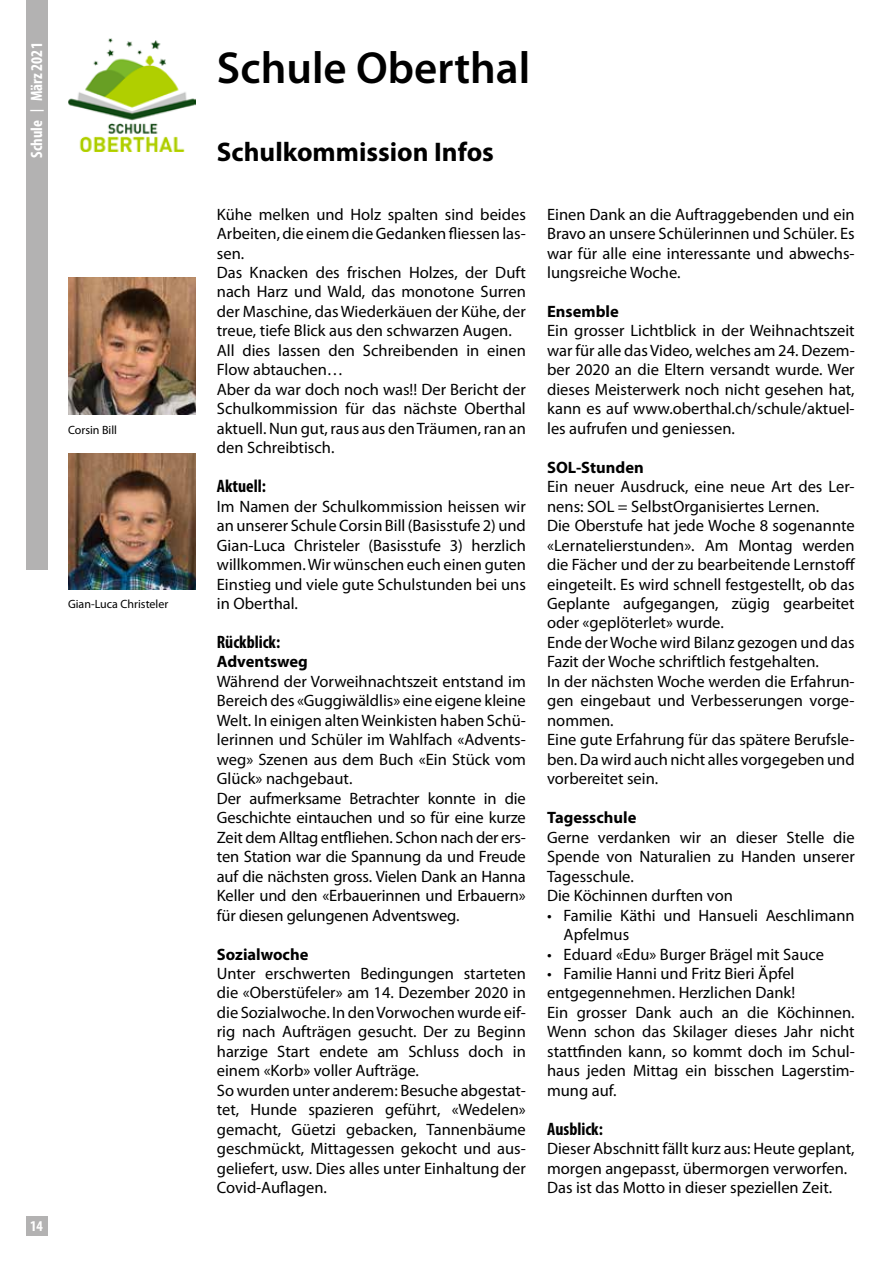
<style>
.page{position:relative;width:893px;height:1263px;background:#fff}
.page>*{position:absolute;margin:0;border:0;box-sizing:border-box;transform-origin:0 0}
.t1{font:600 45px "Myriad Pro";color:#000}
.t2{font:700 27px "Myriad Pro";color:#000}
.t3{font:700 condensed 18px "Myriad Pro";color:#000}
.t4{font:16.5px/19.5px "Myriad Pro";color:#000}
.t5{font:700 16.5px "Myriad Pro";color:#000}
.t6{font:700 condensed 16.5px "Myriad Pro";color:#fff}
.t7{font:700 condensed 15px "Myriad Pro";color:#fff}
.t8{font:12px "Myriad Pro";color:#000}
.s1{font-size:13.5px}
</style>
<div class="page">
<div style="left:26px;top:1216px;width:21px;height:19px;background:#b3b2b2"></div>
<div style="left:26px;top:0;width:21px;height:570px;background:#b3b2b2"></div>
<img style="left:68px;top:38px;width:128px;height:114px">
<img style="left:68px;top:278px;width:128px;height:136px">
<img style="left:68px;top:453px;width:128px;height:136px">
<p class="t6" style="left:26px;top:158px;width:117px;rotate:-90deg">Schule <span class="s1">|</span> März 2021</p>
<h1 class="t1" style="left:217px;top:40px;width:315px">Schule Oberthal</h1>
<h2 class="t2" style="left:217px;top:134px;width:279px">Schulkommission Infos</h2>
<p class="t8" style="left:68px;top:422px;width:51px">Corsin Bill</p>
<p class="t8" style="left:68px;top:597px;width:102px">Gian-Luca Christeler</p>
<p class="t7" style="left:30px;top:1216px;width:14px">14</p>
<p class="t4" style="left:217px;top:204px;width:311px">Kühe melken und Holz spalten sind beides Arbeiten, die einem die Gedanken fliessen las&shy;sen.<br>Das Knacken des frischen Holzes, der Duft nach Harz und Wald, das monotone Surren der Maschine, das Wiederkäuen der Kühe, der treue, tiefe Blick aus den schwarzen Augen.<br>All dies lassen den Schreibenden in einen Flow abtauchen…<br>Aber da war doch noch was!! Der Bericht der Schulkommission für das nächste Oberthal aktuell. Nun gut, raus aus den Träumen, ran an den Schreibtisch.</p>
<p class="t3" style="left:217px;top:475px;width:51px">Aktuell:</p>
<p class="t4" style="left:217px;top:496px;width:310px;text-align:justify">Im Namen der Schulkommission heissen wir an unserer Schule Corsin Bill (Basisstufe 2) und Gian-Luca Christeler (Basisstufe 3) herzlich willkommen. Wir wünschen euch einen guten Einstieg und viele gute Schulstunden bei uns in Oberthal.</p>
<p class="t3" style="left:217px;top:631px;width:65px">Rückblick:</p>
<p class="t5" style="left:217px;top:651px;width:93px">Adventsweg</p>
<p class="t4" style="left:217px;top:671px;width:311px">Während der Vorweihnachtszeit entstand im Bereich des «Guggiwäldlis» eine eigene kleine Welt. In einigen alten Weinkisten haben Schü&shy;lerinnen und Schüler im Wahlfach «Advents&shy;weg» Szenen aus dem Buch «Ein Stück vom Glück» nachgebaut.<br>Der aufmerksame Betrachter konnte in die Geschichte eintauchen und so für eine kurze Zeit dem Alltag entfliehen. Schon nach der ers&shy;ten Station war die Spannung da und Freude auf die nächsten gross. Vielen Dank an Hanna Keller und den «Erbauerinnen und Erbauern» für diesen gelungenen Adventsweg.</p>
<p class="t5" style="left:217px;top:943px;width:93px">Sozialwoche</p>
<p class="t4" style="left:217px;top:963px;width:310px">Unter erschwerten Bedingungen starteten die «Oberstüfeler» am 14. Dezember 2020 in die Sozialwoche. In den Vorwochen wurde eif&shy;rig nach Aufträgen gesucht. Der zu Beginn harzige Start endete am Schluss doch in einem «Korb» voller Aufträge.<br>So wurden unter anderem: Besuche abgestat&shy;tet, Hunde spazieren geführt, «Wedelen» gemacht, Güetzi gebacken, Tannenbäume geschmückt, Mittagessen gekocht und aus&shy;geliefert, usw. Dies alles unter Einhaltung der Covid-Auflagen.</p>
<p class="t4" style="left:547px;top:204px;width:309px;text-align:justify">Einen Dank an die Auftraggebenden und ein Bravo an unsere Schülerinnen und Schüler. Es war für alle eine interessante und abwechs&shy;lungsreiche Woche.</p>
<p class="t5" style="left:547px;top:301px;width:73px">Ensemble</p>
<p class="t4" style="left:547px;top:321px;width:309px;text-align:justify">Ein grosser Lichtblick in der Weihnachtszeit war für alle das Video, welches am 24. Dezem&shy;ber 2020 an die Eltern versandt wurde. Wer dieses Meisterwerk noch nicht gesehen hat, kann es auf www.oberthal.ch/schule/aktuel&shy;les aufrufen und geniessen.</p>
<p class="t5" style="left:547px;top:456px;width:98px">SOL-Stunden</p>
<p class="t4" style="left:547px;top:477px;width:310px">Ein neuer Ausdruck, eine neue Art des Ler&shy;nens: SOL = SelbstOrganisiertes Lernen.<br>Die Oberstufe hat jede Woche 8 sogenannte «Lernatelierstunden». Am Montag werden die Fächer und der zu bearbeitende Lernstoff eingeteilt. Es wird schnell festgestellt, ob das Geplante aufgegangen, zügig gearbeitet oder «geplöterlet» wurde.<br>Ende der Woche wird Bilanz gezogen und das Fazit der Woche schriftlich festgehalten.<br>In der nächsten Woche werden die Erfahrun&shy;gen eingebaut und Verbesserungen vorge&shy;nommen.<br>Eine gute Erfahrung für das spätere Berufsle&shy;ben. Da wird auch nicht alles vorgegeben und vorbereitet sein.</p>
<p class="t5" style="left:547px;top:807px;width:91px">Tagesschule</p>
<p class="t4" style="left:547px;top:827px;width:309px">Gerne verdanken wir an dieser Stelle die<br>Spende von Naturalien zu Handen unserer<br>Tagesschule.<br>Die Köchinnen durften von</p>
<p class="t4" style="left:564px;top:905px;width:293px;text-indent:-16px">• Familie Käthi und Hansueli Aeschlimann<br>Apfelmus</p>
<p class="t4" style="left:547px;top:944px;width:278px">• Eduard «Edu» Burger Brägel mit Sauce</p>
<p class="t4" style="left:547px;top:963px;width:309px">• Familie Hanni und Fritz Bieri Äpfel entgegennehmen. Herzlichen Dank!<br>Ein grosser Dank auch an die Köchinnen.<br>Wenn schon das Skilager dieses Jahr nicht stattfinden kann, so kommt doch im Schul&shy;haus jeden Mittag ein bisschen Lagerstim&shy;mung auf.</p>
<p class="t3" style="left:547px;top:1117px;width:57px">Ausblick:</p>
<p class="t4" style="left:547px;top:1139px;width:309px">Dieser Abschnitt fällt kurz aus: Heute geplant, morgen angepasst, übermorgen verworfen.<br>Das ist das Motto in dieser speziellen Zeit.</p>
</div>
